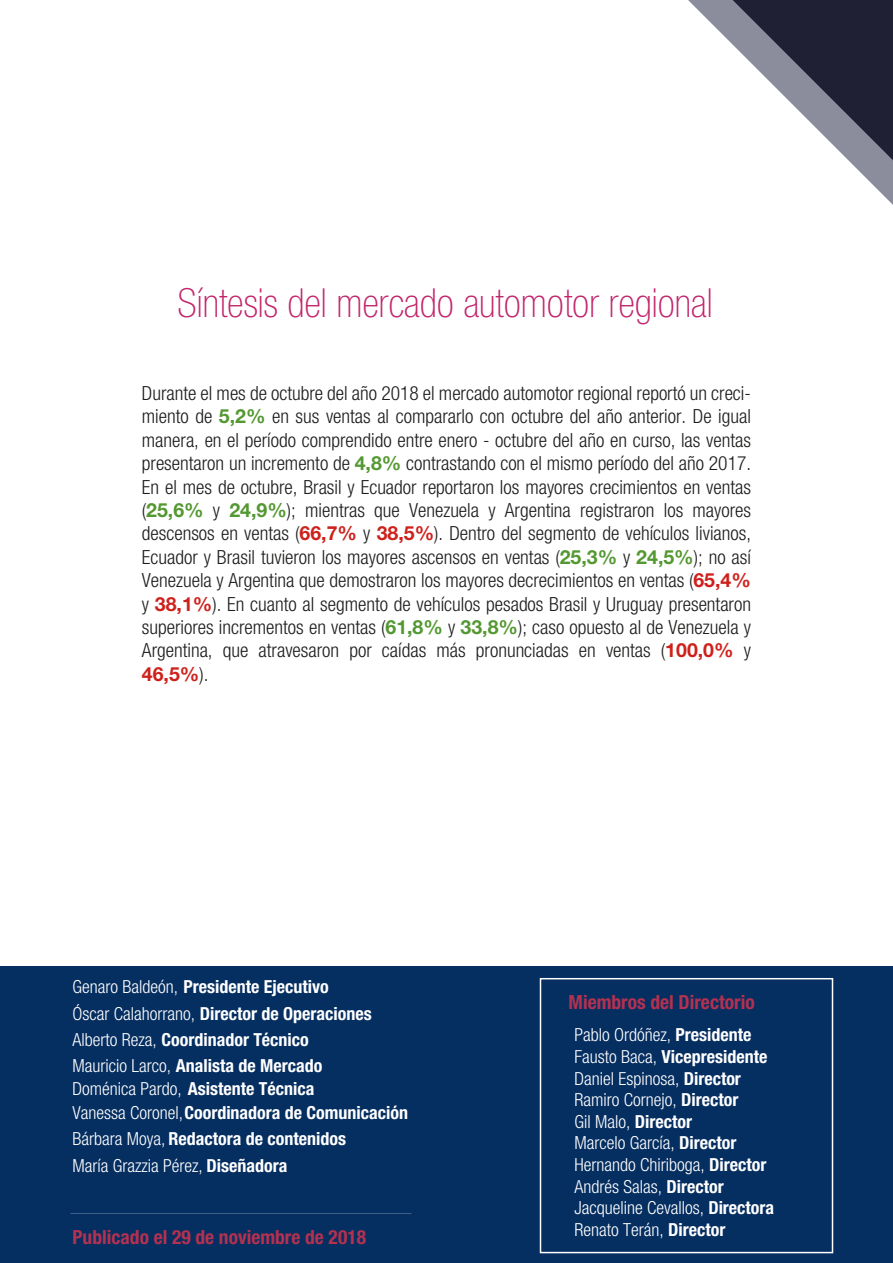
<style>
.page{position:relative;width:893px;height:1263px;background:#fff}
.page>*{position:absolute;margin:0;border:0;box-sizing:border-box;transform-origin:0 0}
.t1{font:100 condensed 40.2px "Helvetica Neue LT Std";color:#c2256c}
.t2{font:300 condensed 19.5px/23.4px "Helvetica Neue LT Std";color:#1e1d1c;text-align:justify}
.t3{font:700 condensed 19.5px "Helvetica Neue LT Std";color:#b43150}
.t4{font:700 condensed 18px/26.2px "Helvetica Neue LT Std";color:#fff}
.t5{font:300 condensed 18px/21.6px "Helvetica Neue LT Std";color:#fff}
.s1{font-weight:700;font-stretch:normal;color:#549831}
.s2{font-weight:700;font-stretch:normal;color:#cf211c}
.s3{font-weight:300}
.s4{font-weight:700}
</style>
<div class="page">
<svg style="left:688px;top:0;width:205px;height:205px"></svg>
<svg style="left:719px;top:0;width:174px;height:171px"></svg>
<div style="left:0;top:966px;width:893px;height:297px;background:#052e61"></div>
<div style="left:540px;top:978px;width:293px;height:275px;border:2px solid #fff"></div>
<h1 class="t1" style="left:178px;top:280px;width:537px">Síntesis del mercado automotor regional</h1>
<p class="t2" style="left:142px;top:381px;width:611px">Durante el mes de octubre del año 2018 el mercado automotor regional reportó un creci&shy;miento de <span class="s1">5,2%</span> en sus ventas al compararlo con octubre del año anterior. De igual manera, en el período comprendido entre enero - octubre del año en curso, las ventas presentaron un incremento de <span class="s1">4,8%</span> contrastando con el mismo período del año 2017.<br>En el mes de octubre, Brasil y Ecuador reportaron los mayores crecimientos en ventas (<span class="s1">25,6%</span> y <span class="s1">24,9%</span>); mientras que Venezuela y Argentina registraron los mayores descensos en ventas (<span class="s2">66,7%</span> y <span class="s2">38,5%</span>). Dentro del segmento de vehículos livianos, Ecuador y Brasil tuvieron los mayores ascensos en ventas (<span class="s1">25,3%</span> y <span class="s1">24,5%</span>); no así Venezuela y Argentina que demostraron los mayores decrecimientos en ventas (<span class="s2">65,4% </span>y <span class="s2">38,1%</span>). En cuanto al segmento de vehículos pesados Brasil y Uruguay presentaron superiores incrementos en ventas (<span class="s1">61,8%</span> y <span class="s1">33,8%</span>); caso opuesto al de Venezuela y Argentina, que atravesaron por caídas más pronunciadas en ventas (<span class="s2">100,0%</span> y <span class="s2">46,5%</span>).</p>
<p class="t4" style="left:73px;top:973px;width:301px"><span class="s3">Genaro Baldeón,</span> Presidente Ejecutivo<br><span class="s3">Óscar Calahorrano,</span> Director de Operaciones <span class="s3">Alberto Reza,</span> Coordinador Técnico<br><span class="s3">Mauricio Larco,</span> Analista de Mercado</p>
<p class="t4" style="left:73px;top:1077px;width:337px;line-height:23.9px"><span class="s3">Doménica Pardo,</span> Asistente Técnica<br><span class="s3">Vanessa Coronel,</span> Coordinadora de Comunicación</p>
<p class="t4" style="left:73px;top:1125px;width:275px"><span class="s3">Bárbara Moya,</span> Redactora de contenidos<br><span class="s3">María Grazzia Pérez,</span> Diseñadora</p>
<p class="t3" style="left:73px;top:1225px;width:295px">Publicado el 29 de noviembre de 2018</p>
<p class="t3" style="left:569px;top:990px;width:188px">Miembros del Directorio</p>
<p class="t5" style="left:574px;top:1024px;width:201px">Pablo Ordóñez, <span class="s4">Presidente<br></span>Fausto Baca, <span class="s4">Vicepresidente<br></span>Daniel Espinosa, <span class="s4">Director<br></span>Ramiro Cornejo, <span class="s4">Director<br></span>Gil Malo, <span class="s4">Director<br></span>Marcelo García, <span class="s4">Director<br></span>Hernando Chiriboga, <span class="s4">Director<br></span>Andrés Salas, <span class="s4">Director<br></span>Jacqueline Cevallos, <span class="s4">Directora<br></span>Renato Terán, <span class="s4">Director</span></p>
</div>
